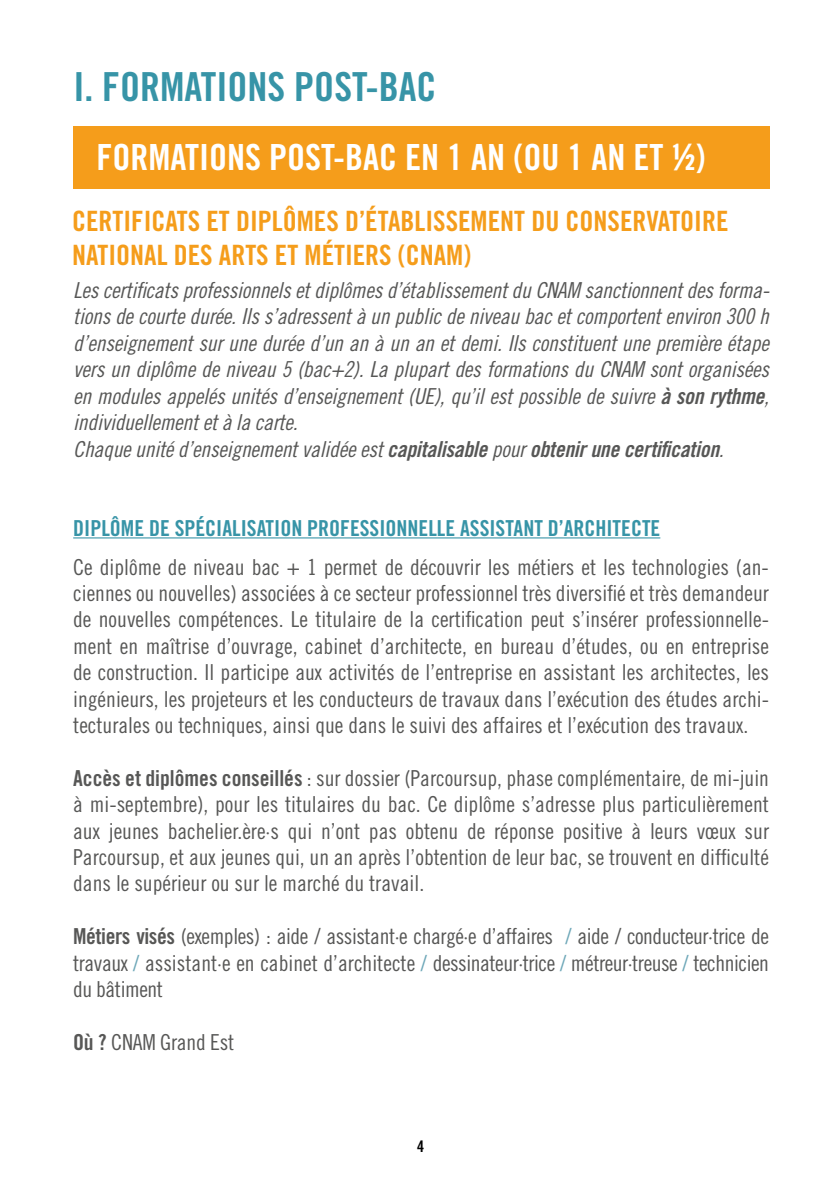
<style>
.page{position:relative;width:840px;height:1191px;background:#fff}
.page>*{position:absolute;margin:0;border:0;box-sizing:border-box;transform-origin:0 0}
.t1{font:40px "Trade Gothic LT Std Bd Cn 20";color:#3794a7}
.t2{font:36px "Trade Gothic LT Std Bd Cn 20";color:#fff}
.t3{font:28px/33.6px "Trade Gothic LT Std Bd Cn 20";color:#f59d1b}
.t4{font:22px/26.4px "Trade Gothic LT Std Cn 18";color:#575756;text-align:justify}
.t5{font:22px/26.4px "Trade Gothic LT Std Cn 18 Obl";letter-spacing:-.01em;color:#575756}
.t6{font:22px "Trade Gothic LT Std Bd Cn 20";color:#3794a7}
.t7{font:16px "Trade Gothic LT Std Bd Cn 20";color:#000}
.s1{font-family:"Trade Gothic LT Std Bd Cn 20 Obl"}
.s2{font-family:"Trade Gothic LT Std Bd Cn 20"}
.s3{color:#6da7b8}
</style>
<div class="page">
<div style="left:74px;top:126px;width:695px;height:62px;background:#f59d1b"></div>
<hr style="left:73px;top:537px;width:587px;height:1px;background:#3794a7">
<h1 class="t1" style="left:73px;top:63px;width:364px">I. FORMATIONS POST-BAC</h1>
<h2 class="t2" style="left:96px;top:135px;width:610px">FORMATIONS POST-BAC EN 1 AN (OU 1 AN ET ½)</h2>
<p class="t3" style="left:72px;top:204px;width:657px">CERTIFICATS ET DIPLÔMES D’ÉTABLISSEMENT DU CONSERVATOIRE<br>NATIONAL DES ARTS ET MÉTIERS (CNAM)</p>
<p class="t5" style="left:73px;top:277px;width:697px">Les certificats professionnels et diplômes d’établissement du CNAM sanctionnent des forma&shy;tions de courte durée. Ils s’adressent à un public de niveau bac et comportent environ 300 h d’enseignement sur une durée d’un an à un an et demi. Ils constituent une première étape vers un diplôme de niveau 5 (bac+2). La plupart des formations du CNAM sont organisées en modules appelés unités d’enseignement (UE), qu’il est possible de suivre <span class="s1">à son rythme</span>, individuellement et à la carte.<br>Chaque unité d’enseignement validée est <span class="s1">capitalisable</span> pour <span class="s1">obtenir une certification</span>.</p>
<p class="t6" style="left:73px;top:514px;width:588px">DIPLÔME DE SPÉCIALISATION PROFESSIONNELLE ASSISTANT D’ARCHITECTE</p>
<p class="t4" style="left:73px;top:553px;width:697px">Ce diplôme de niveau bac + 1 permet de découvrir les métiers et les technologies (an&shy;ciennes ou nouvelles) associées à ce secteur professionnel très diversifié et très demandeur de nouvelles compétences. Le titulaire de la certification peut s’insérer professionnelle&shy;ment en maîtrise d’ouvrage, cabinet d’architecte, en bureau d’études, ou en entreprise de construction. Il participe aux activités de l’entreprise en assistant les architectes, les ingénieurs, les projeteurs et les conducteurs de travaux dans l’exécution des études archi&shy;tecturales ou techniques, ainsi que dans le suivi des affaires et l’exécution des travaux.</p>
<p class="t4" style="left:73px;top:764px;width:697px"><span class="s2">Accès et diplômes conseillés</span> : sur dossier (Parcoursup, phase complémentaire, de mi-juin à mi-septembre), pour les titulaires du bac. Ce diplôme s’adresse plus particulièrement aux jeunes bachelier.ère·s qui n’ont pas obtenu de réponse positive à leurs vœux sur Parcoursup, et aux jeunes qui, un an après l’obtention de leur bac, se trouvent en difficulté dans le supérieur ou sur le marché du travail.</p>
<p class="t4" style="left:73px;top:923px;width:697px"><span class="s2">Métiers visés</span> (exemples) : aide / assistant·e chargé·e d’affaires <span class="s3">/</span> aide / conducteur·trice de travaux <span class="s3">/</span> assistant·e en cabinet d’architecte <span class="s3">/</span> dessinateur·trice <span class="s3">/</span> métreur·treuse <span class="s3">/</span> technicien du bâtiment</p>
<p class="t4" style="left:73px;top:1028px;width:162px"><span class="s2">Où ?</span> CNAM Grand Est</p>
<p class="t7" style="left:417px;top:1136px;width:9px">4</p>
</div>
